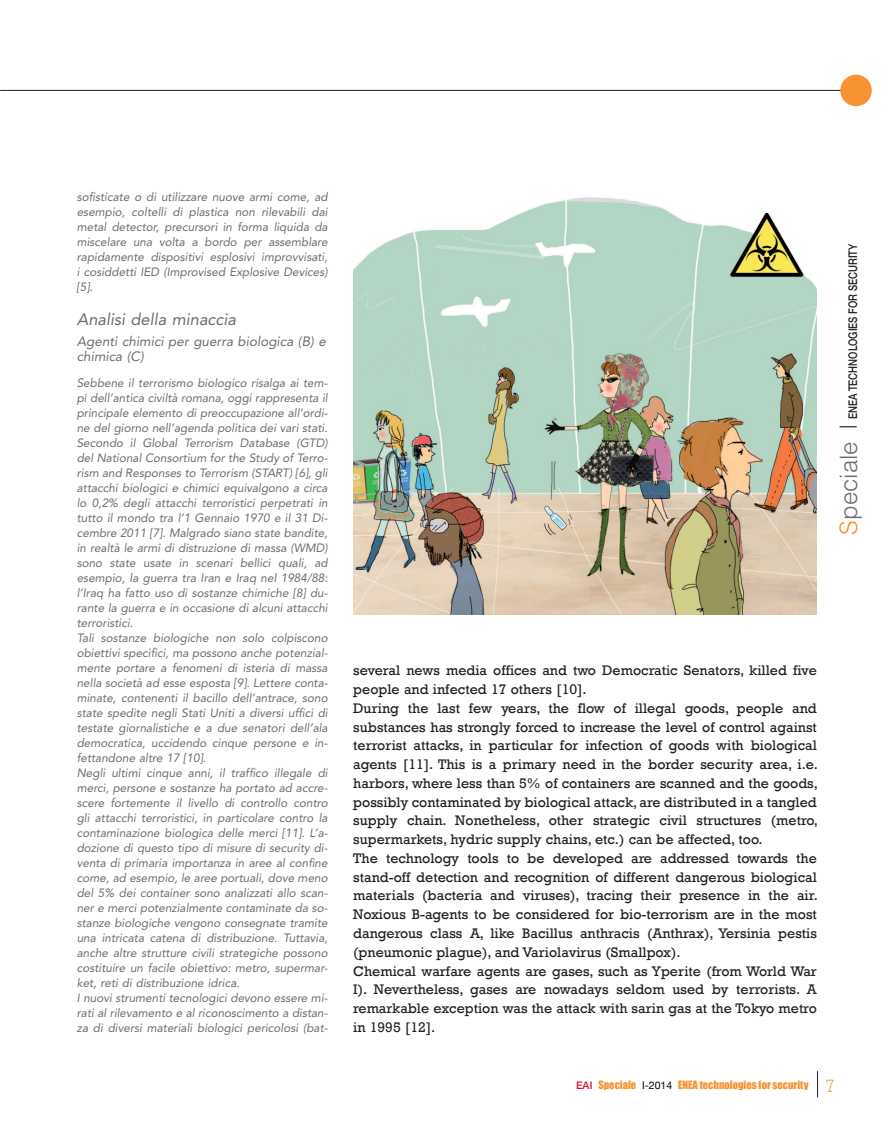
<style>
.page{position:relative;width:893px;height:1127px;background:#fff}
.page>*{position:absolute;margin:0;border:0;box-sizing:border-box;transform-origin:0 0}
.t1{font:300 24px "Helvetica";color:#6c6d70}
.t2{font:italic 16.5px "Avenir";color:#6c6d70}
.t3{font:14.25px/18.8px "Rockwell";color:#231f20}
.t4{font:italic 13.5px/15px "Avenir";color:#6c6d70}
.t5{font:italic 12px/15px "Avenir";color:#6c6d70;text-align:justify}
.t6{font:500 12px "Helvetica Neue";color:#231f20;scale:.8 1}
.t7{font:10.5px "Impact";color:#f79332}
.s1{color:#f79332}
.s2{font-family:"Helvetica Neue";font-weight:500;color:#d7162e}
.s3{font-family:"Helvetica Neue";color:#000}
.s4{font-family:"Rockwell";font-weight:300;font-size:18px}
</style>
<div class="page">
<hr style="left:0;top:90px;width:860px;height:1px;background:#231f20">
<div style="left:840px;top:75px;width:31px;height:31px;background:#f79332;border-radius:50%"></div>
<svg style="left:839px;top:426px;width:17px;height:1px"></svg>
<svg style="left:817px;top:1071px;width:1px;height:25px"></svg>
<img style="left:353px;top:197px;width:464px;height:417px">
<p class="t5" style="left:77px;top:190px;width:252px">sofisticate o di utilizzare nuove armi come, ad esempio, coltelli di plastica non rilevabili dai metal detector, precursori in forma liquida da miscelare una volta a bordo per assemblare rapidamente dispositivi esplosivi improvvisati, i cosiddetti IED (Improvised Explosive Devices) [5].</p>
<h2 class="t2" style="left:77px;top:313px;width:161px">Analisi della minaccia</h2>
<p class="t4" style="left:77px;top:335px;width:251px">Agenti chimici per guerra biologica (B) e chimica (C)</p>
<p class="t5" style="left:77px;top:376px;width:252px;text-align:left">Sebbene il terrorismo biologico risalga ai tem&shy;pi dell’antica civiltà romana, oggi rappresenta il principale elemento di preoccupazione all’ordi&shy;ne del giorno nell’agenda politica dei vari stati.<br>Secondo il Global Terrorism Database (GTD) del National Consortium for the Study of Terro&shy;rism and Responses to Terrorism (START) [6], gli attacchi biologici e chimici equivalgono a circa lo 0,2% degli attacchi terroristici perpetrati in tutto il mondo tra l’1 Gennaio 1970 e il 31 Di&shy;cembre 2011 [7]. Malgrado siano state bandite, in realtà le armi di distruzione di massa (WMD) sono state usate in scenari bellici quali, ad esempio, la guerra tra Iran e Iraq nel 1984/88: l’Iraq ha fatto uso di sostanze chimiche [8] du&shy;rante la guerra e in occasione di alcuni attacchi terroristici.<br>Tali sostanze biologiche non solo colpiscono obiettivi specifici, ma possono anche potenzial&shy;mente portare a fenomeni di isteria di massa nella società ad esse esposta [9]. Lettere conta&shy;minate, contenenti il bacillo dell’antrace, sono state spedite negli Stati Uniti a diversi uffici di testate giornalistiche e a due senatori dell’ala democratica, uccidendo cinque persone e in&shy;fettandone altre 17 [10].<br>Negli ultimi cinque anni, il traffico illegale di merci, persone e sostanze ha portato ad accre&shy;scere fortemente il livello di controllo contro gli attacchi terroristici, in particolare contro la contaminazione biologica delle merci [11]. L’a&shy;dozione di questo tipo di misure di security di&shy;venta di primaria importanza in aree al confine come, ad esempio, le aree portuali, dove meno del 5% dei container sono analizzati allo scan&shy;ner e merci potenzialmente contaminate da so&shy;stanze biologiche vengono consegnate tramite una intricata catena di distribuzione. Tuttavia, anche altre strutture civili strategiche possono costituire un facile obiettivo: metro, supermar&shy;ket, reti di distribuzione idrica.<br>I nuovi strumenti tecnologici devono essere mi&shy;rati al rilevamento e al riconoscimento a distan&shy;za di diversi materiali biologici pericolosi (bat-</p>
<p class="t6" style="left:848px;top:419px;width:221px;rotate:-90deg">ENEA TECHNOLOGIES FOR SECURITY</p>
<h1 class="t1" style="left:839px;top:534px;width:95px;rotate:-90deg"><span class="s1">S</span>peciale</h1>
<p class="t3" style="left:353px;top:660px;width:466px">several news media offices and two Democratic Senators, killed five people and infected 17 others [10].<br>During the last few years, the flow of illegal goods, people and substances has strongly forced to increase the level of control against terrorist attacks, in particular for infection of goods with biological agents [11]. This is a primary need in the border security area, i.e. harbors, where less than 5% of containers are scanned and the goods, possibly contaminated by biological attack, are distributed in a tangled supply chain. Nonetheless, other strategic civil structures (metro, supermarkets, hydric supply chains, etc.) can be affected, too.<br>The technology tools to be developed are addressed towards the stand-off detection and recognition of different dangerous biological materials (bacteria and viruses), tracing their presence in the air.<br>Noxious B-agents to be considered for bio-terrorism are in the most dangerous class A, like Bacillus anthracis (Anthrax), Yersinia pestis (pneumonic plague), and Variolavirus (Smallpox).<br>Chemical warfare agents are gases, such as Yperite (from World War I). Nevertheless, gases are nowadays seldom used by terrorists. A remarkable exception was the attack with sarin gas at the Tokyo metro in 1995 [12].</p>
<p class="t7" style="left:576px;top:1078px;width:260px"><span class="s2">EAI</span> Speciale <span class="s3">I-2014</span> ENEA technologies for security <span class="s4">7</span></p>
</div>
